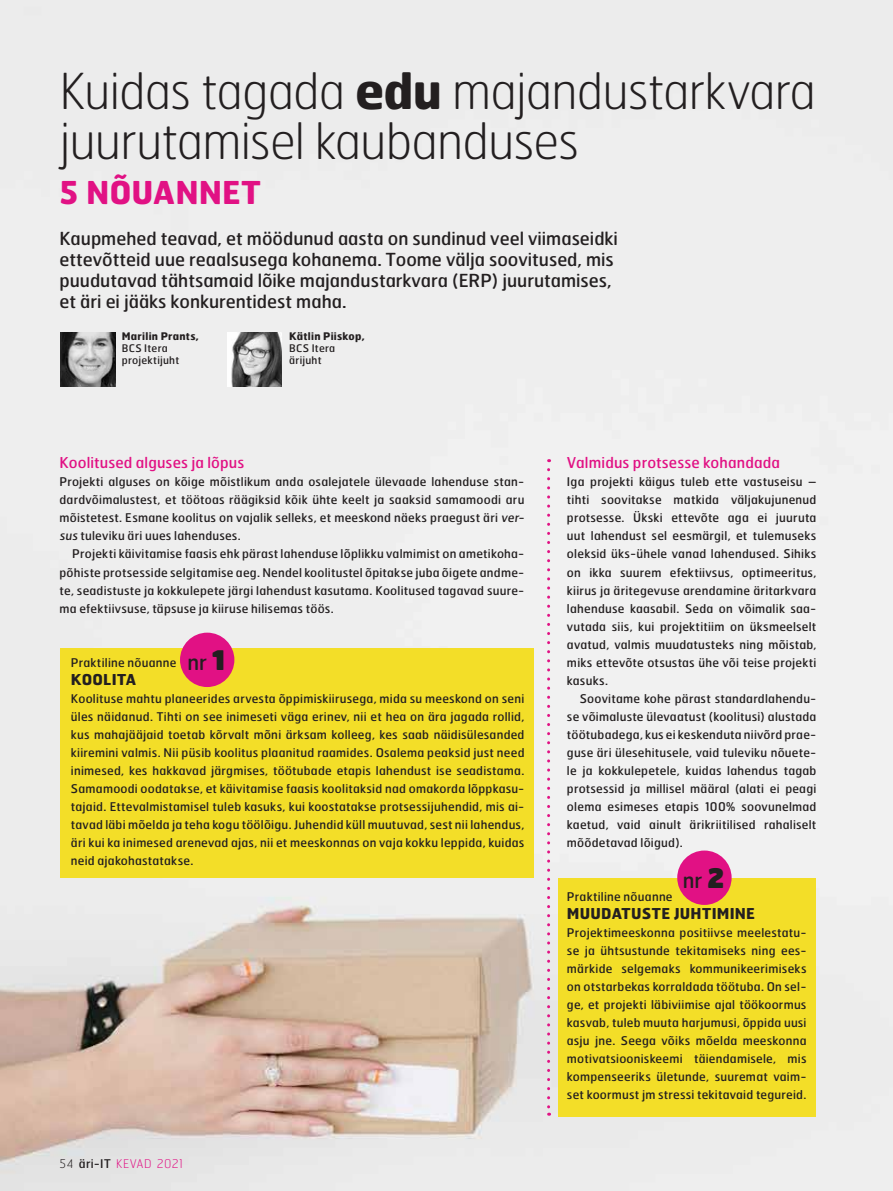
<style>
.page{position:relative;width:893px;height:1191px;background:#fff}
.page>*{position:absolute;margin:0;border:0;box-sizing:border-box;transform-origin:0 0}
.t1{font:100 49.5px/49.5px "Hermes";letter-spacing:-.015em;color:#231f20}
.t2{font:700 31.5px "Hermes";letter-spacing:-.005em;color:#e11184}
.t3{font:21px "Hermes";color:#231f20}
.t4{font:18px/21px "Hermes";color:#231f20}
.t5{font:15px "Hermes";letter-spacing:.01em;color:#e11184}
.t6{font:700 15px "Hermes";letter-spacing:.01em;color:#231f20}
.t7{font:12px/18px "Hermes";letter-spacing:.02em;color:#231f20;text-align:justify}
.t8{font:100 12px "Hermes";letter-spacing:.03em;color:#e11184}
.t9{font:10.5px/12px "Hermes";letter-spacing:.025em;color:#231f20}
.t10{font:700 10.5px "Hermes";letter-spacing:.025em;color:#231f20}
.s1{font-weight:700}
.s2{font-weight:900;font-size:27px}
.s3{color:#231f20}
.s4{font-weight:400;color:#231f20}
</style>
<div class="page">
<img style="left:0;top:0;width:893px;height:1191px">
<div style="left:558px;top:877px;width:258px;height:239px;background:#f3de28"></div>
<div style="left:61px;top:648px;width:473px;height:229px;background:#f3de28"></div>
<img style="left:61px;top:332px;width:54px;height:54px">
<img style="left:227px;top:332px;width:54px;height:54px">
<div style="left:180px;top:632px;width:54px;height:55px;background:#e11184;border-radius:50%"></div>
<svg style="left:547px;top:469px;width:3px;height:646px"></svg>
<div style="left:677px;top:850px;width:55px;height:55px;background:#e11184;border-radius:50%"></div>
<h1 class="t1" style="left:60px;top:65px;width:758px">Kuidas tagada <span class="s1">edu</span> majandustarkvara juurutamisel kaubanduses</h1>
<h2 class="t2" style="left:60px;top:171px;width:203px">5 NÕUANNET</h2>
<p class="t4" style="left:60px;top:227px;width:560px">Kaupmehed teavad, et möödunud aasta on sundinud veel viimaseidki ettevõtteid uue reaalsusega kohanema. Toome välja soovitused, mis puudutavad tähtsamaid lõike majandustarkvara (ERP) juurutamises, et äri ei jääks konkurentidest maha.</p>
<p class="t10" style="left:122px;top:329px;width:79px">Marilin Prants,</p>
<p class="t9" style="left:122px;top:342px;width:59px">BCS Itera projektijuht</p>
<p class="t10" style="left:289px;top:329px;width:77px">Kätlin Piiskop,</p>
<p class="t9" style="left:289px;top:342px;width:47px">BCS Itera ärijuht</p>
<p class="t5" style="left:60px;top:453px;width:186px">Koolitused alguses ja lõpus</p>
<p class="t7" style="left:60px;top:473px;width:468px;text-align:left">Projekti alguses on kõige mõistlikum anda osalejatele ülevaade lahenduse stan&shy;dardvõimalustest, et töötoas räägiksid kõik ühte keelt ja saaksid samamoodi aru mõistetest. Esmane koolitus on vajalik selleks, et meeskond näeks praegust äri ver&shy;sus tuleviku äri uues lahenduses.</p>
<p class="t7" style="left:60px;top:545px;width:466px;text-indent:13px">Projekti käivitamise faasis ehk pärast lahenduse lõplikku valmimist on ametikoha&shy;põhiste protsesside selgitamise aeg. Nendel koolitustel õpitakse juba õigete andme&shy;te, seadistuste ja kokkulepete järgi lahendust kasutama. Koolitused tagavad suure&shy;ma efektiivsuse, täpsuse ja kiiruse hilisemas töös.</p>
<h3 class="t3" style="left:187px;top:649px;width:39px">nr <span class="s2">1</span></h3>
<p class="t7" style="left:71px;top:653px;width:107px">Praktiline nõuanne</p>
<p class="t6" style="left:71px;top:669px;width:67px">KOOLITA</p>
<p class="t7" style="left:71px;top:689px;width:455px">Koolituse mahtu planeerides arvesta õppimiskiirusega, mida su meeskond on seni üles näidanud. Tihti on see inimeseti väga erinev, nii et hea on ära jagada rollid, kus mahajääjaid toetab kõrvalt mõni ärksam kolleeg, kes saab näidisülesanded kiiremini valmis. Nii püsib koolitus plaanitud raamides. Osalema peaksid just need inimesed, kes hakkavad järgmises, töötubade etapis lahendust ise seadistama.<br>Samamoodi oodatakse, et käivitamise faasis koolitaksid nad omakorda lõppkasu&shy;tajaid. Ettevalmistamisel tuleb kasuks, kui koostatakse protsessijuhendid, mis ai&shy;tavad läbi mõelda ja teha kogu töölõigu. Juhendid küll muutuvad, sest nii lahendus, äri kui ka inimesed arenevad ajas, nii et meeskonnas on vaja kokku leppida, kuidas neid ajakohastatakse.</p>
<p class="t8" style="left:60px;top:1155px;width:125px"><span class="s3">54</span> <span class="s4">äri-IT</span> KEVAD 2021</p>
<p class="t5" style="left:567px;top:453px;width:215px">Valmidus protsesse kohandada</p>
<p class="t7" style="left:567px;top:473px;width:251px">Iga projekti käigus tuleb ette vastuseisu – tihti soovitakse matkida väljakujunenud protsesse. Ükski ettevõte aga ei juuruta uut lahendust sel eesmärgil, et tulemuseks oleksid üks-ühele vanad lahendused. Sihiks on ikka suurem efektiivsus, optimeeritus, kiirus ja äritegevuse arendamine äritarkvara lahenduse kaasabil. Seda on võimalik saa&shy;vutada siis, kui projektitiim on üksmeelselt avatud, valmis muudatusteks ning mõistab, miks ettevõte otsustas ühe või teise projekti kasuks.</p>
<p class="t7" style="left:567px;top:689px;width:251px;text-indent:13px">Soovitame kohe pärast standardlahendu&shy;se võimaluste ülevaatust (koolitusi) alustada töötubadega, kus ei keskenduta niivõrd prae&shy;guse äri ülesehitusele, vaid tuleviku nõuete&shy;le ja kokkulepetele, kuidas lahendus tagab protsessid ja millisel määral (alati ei peagi olema esimeses etapis 100% soovunelmad kaetud, vaid ainult ärikriitilised rahaliselt mõõdetavad lõigud).</p>
<h3 class="t3" style="left:683px;top:866px;width:43px">nr <span class="s2">2</span></h3>
<p class="t7" style="left:567px;top:887px;width:107px">Praktiline nõuanne</p>
<p class="t6" style="left:567px;top:903px;width:189px">MUUDATUSTE JUHTIMINE</p>
<p class="t7" style="left:567px;top:923px;width:241px">Projektimeeskonna positiivse meelestatu&shy;se ja ühtsustunde tekitamiseks ning ees&shy;märkide selgemaks kommunikeerimiseks on otstarbekas korraldada töötuba. On sel&shy;ge, et projekti läbiviimise ajal töökoormus kasvab, tuleb muuta harjumusi, õppida uusi asju jne. Seega võiks mõelda meeskonna motivatsiooniskeemi täiendamisele, mis kompenseeriks ületunde, suuremat vaim&shy;set koormust jm stressi tekitavaid tegureid.</p>
</div>
